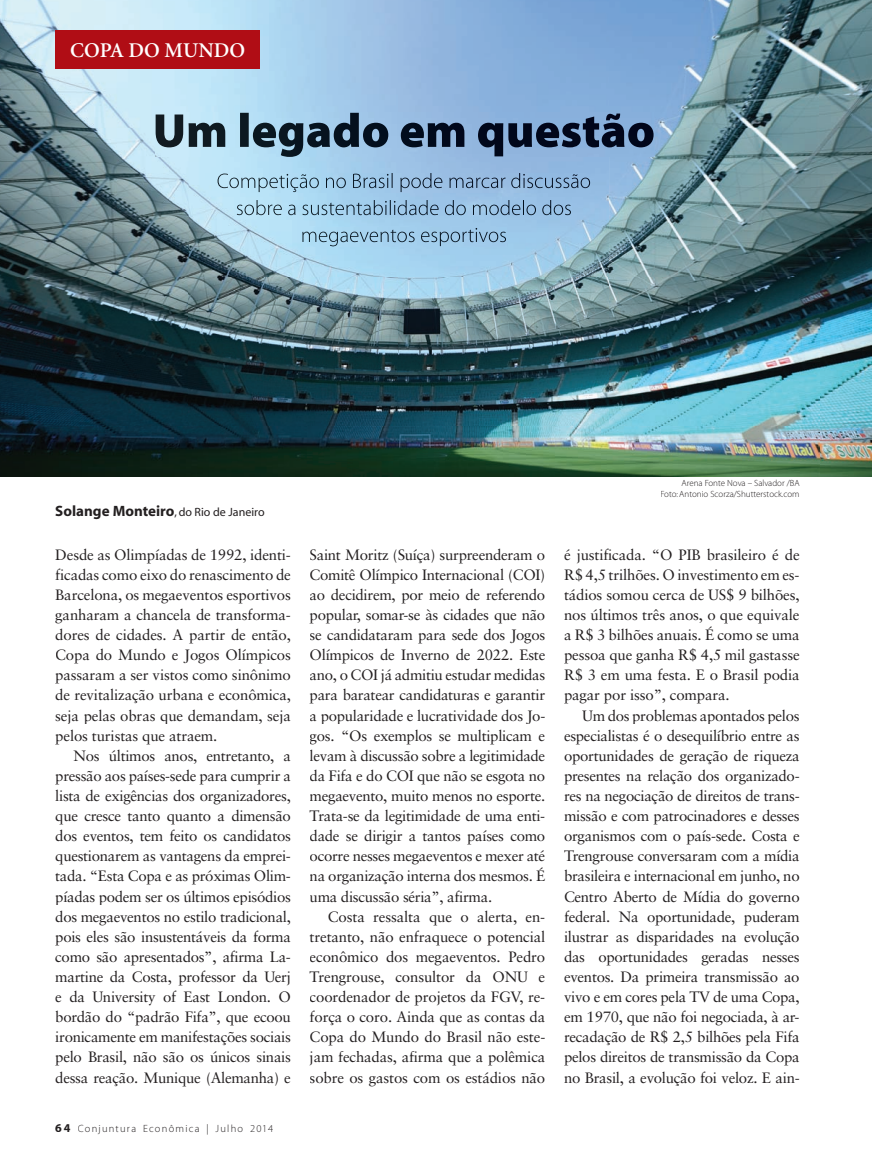
<style>
.page{position:relative;width:872px;height:1170px;background:#fff}
.page>*{position:absolute;margin:0;border:0;box-sizing:border-box;transform-origin:0 0}
.t1{font:21px "Adobe Corp ID Minion Sb";color:#fff}
.t2{font:15px/20.1px "Sabon";letter-spacing:-.015em;color:#231f20;text-align:justify}
.t3{font:15px "Adobe Corp ID Myriad Bd";color:#231f20}
.t4{font:10.5px "Adobe Corp ID Myriad Lt";letter-spacing:.115em;color:#231f20}
.t5{font:9px/10.8px "Adobe Corp ID Myriad Lt";color:#231f20;text-align:right}
.s1{font-family:"Adobe Corp ID Myriad Rg";font-size:12px}
.s2{font-family:"Adobe Corp ID Myriad Bd";font-size:12px}
</style>
<div class="page">
<img style="left:0;top:0;width:189px;height:426px">
<img style="left:189px;top:0;width:420px;height:113px">
<img style="left:609px;top:0;width:210px;height:277px">
<img style="left:819px;top:0;width:53px;height:476px">
<img style="left:189px;top:157px;width:420px;height:120px">
<img style="left:189px;top:277px;width:630px;height:149px">
<img style="left:0;top:426px;width:819px;height:50px">
<div style="left:55px;top:30px;width:205px;height:38px;background:#b00d15"></div>
<img style="left:156px;top:113px;width:497px;height:44px">
<img style="left:217px;top:173px;width:374px;height:19px">
<img style="left:237px;top:200px;width:335px;height:15px">
<img style="left:302px;top:228px;width:204px;height:18px">
<h1 class="t1" style="left:70px;top:39px;width:177px">COPA DO MUNDO</h1>
<p class="t3" style="left:55px;top:503px;width:211px">Solange Monteiro<span class="s1">, do Rio de Janeiro</span></p>
<p class="t2" style="left:55px;top:544px;width:237px">Desde as Olimpíadas de 1992, identi&shy;ficadas como eixo do renascimento de Barcelona, os megaeventos esportivos ganharam a chancela de transforma&shy;dores de cidades. A partir de então, Copa do Mundo e Jogos Olímpicos passaram a ser vistos como sinônimo de revitalização urbana e econômica, seja pelas obras que demandam, seja pelos turistas que atraem.</p>
<p class="t2" style="left:55px;top:745px;width:237px;text-indent:18px">Nos últimos anos, entretanto, a pressão aos países-sede para cumprir a lista de exigências dos organizadores, que cresce tanto quanto a dimensão dos eventos, tem feito os candidatos questionarem as vantagens da emprei&shy;tada. “Esta Copa e as próximas Olim&shy;píadas podem ser os últimos episódios dos megaeventos no estilo tradicional, pois eles são insustentáveis da forma como são apresentados”, afirma La&shy;martine da Costa, professor da Uerj e da University of East London. O bordão do “padrão Fifa”, que ecoou ironicamente em manifestações sociais pelo Brasil, não são os únicos sinais dessa reação. Munique (Alemanha) e</p>
<p class="t4" style="left:55px;top:1122px;width:219px"><span class="s2">64</span> Conjuntura Econômica | Julho 2014</p>
<p class="t5" style="left:660px;top:478px;width:141px">Arena Fonte Nova – Salvador /BA<br>Foto: Antonio Scorza/Shutterstock.com</p>
<p class="t2" style="left:310px;top:544px;width:237px">Saint Moritz (Suíça) surpreenderam o Comitê Olímpico Internacional (COI) ao decidirem, por meio de referendo popular, somar-se às cidades que não se candidataram para sede dos Jogos Olímpicos de Inverno de 2022. Este ano, o COI já admitiu estudar medidas para baratear candidaturas e garantir a popularidade e lucratividade dos Jo&shy;gos. “Os exemplos se multiplicam e levam à discussão sobre a legitimidade da Fifa e do COI que não se esgota no megaevento, muito menos no esporte.<br>Trata-se da legitimidade de uma enti&shy;dade se dirigir a tantos países como ocorre nesses megaeventos e mexer até na organização interna dos mesmos. É uma discussão séria”, afirma.</p>
<p class="t2" style="left:310px;top:906px;width:237px;text-indent:18px">Costa ressalta que o alerta, en&shy;tretanto, não enfraquece o potencial econômico dos megaeventos. Pedro Trengrouse, consultor da ONU e coordenador de projetos da FGV, re&shy;força o coro. Ainda que as contas da Copa do Mundo do Brasil não este&shy;jam fechadas, afirma que a polêmica sobre os gastos com os estádios não</p>
<p class="t2" style="left:564px;top:544px;width:237px">é justificada. “O PIB brasileiro é de R$ 4,5 trilhões. O investimento em es&shy;tádios somou cerca de US$ 9 bilhões, nos últimos três anos, o que equivale a R$ 3 bilhões anuais. É como se uma pessoa que ganha R$ 4,5 mil gastasse R$ 3 em uma festa. E o Brasil podia pagar por isso”, compara.</p>
<p class="t2" style="left:564px;top:705px;width:237px;text-indent:18px">Um dos problemas apontados pelos especialistas é o desequilíbrio entre as oportunidades de geração de riqueza presentes na relação dos organizado&shy;res na negociação de direitos de trans&shy;missão e com patrocinadores e desses organismos com o país-sede. Costa e Trengrouse conversaram com a mídia brasileira e internacional em junho, no Centro Aberto de Mídia do governo federal. Na oportunidade, puderam ilustrar as disparidades na evolução das oportunidades geradas nesses eventos. Da primeira transmissão ao vivo e em cores pela TV de uma Copa, em 1970, que não foi negociada, à ar&shy;recadação de R$ 2,5 bilhões pela Fifa pelos direitos de transmissão da Copa no Brasil, a evolução foi veloz. E ain-</p>
</div>
